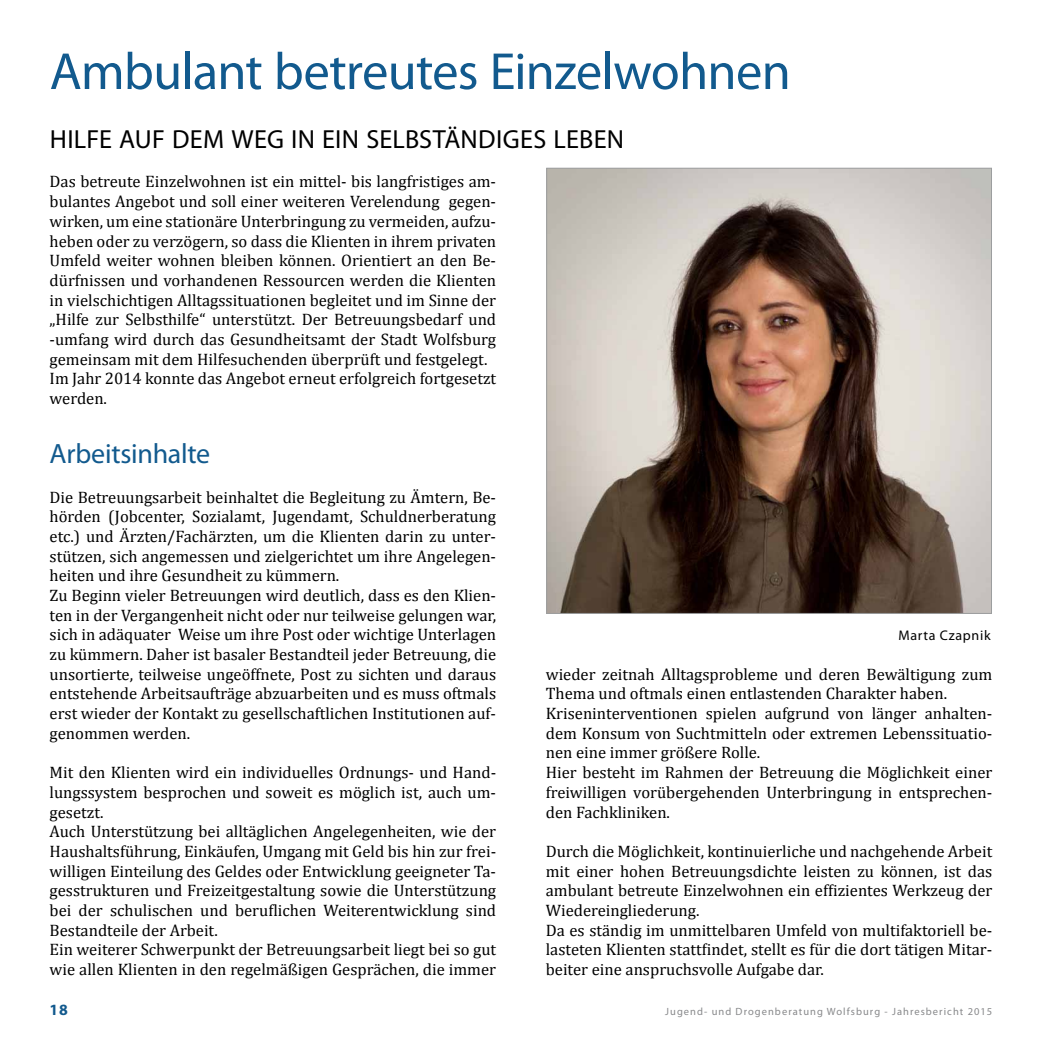
<style>
.page{position:relative;width:1042px;height:1042px;background:#fff}
.page>*{position:absolute;margin:0;border:0;box-sizing:border-box;transform-origin:0 0}
.t1{font:52.5px "Myriad Pro";letter-spacing:-.015em;color:#125a8e}
.t2{font:28px "Myriad Pro";letter-spacing:-.01em;color:#125a8e}
.t3{font:26.25px "Myriad Pro";letter-spacing:.01em;color:#000}
.t4{font:16.62px/19.6px "Cambria";color:#000}
.t5{font:700 15.75px "Myriad Pro";color:#125a8e}
.t6{font:14px "Myriad Pro";letter-spacing:.05em;color:#000}
.t7{font:10.5px "Myriad Pro";letter-spacing:.1em;color:#87888a}
</style>
<div class="page">
<img style="left:548px;top:170px;width:442px;height:442px">
<h1 class="t1" style="left:50px;top:39px;width:743px">Ambulant betreutes Einzelwohnen</h1>
<h3 class="t3" style="left:50px;top:123px;width:29px">Hilfe</h3>
<h3 class="t3" style="left:119px;top:123px;width:16px">auf</h3>
<h3 class="t3" style="left:172px;top:123px;width:18px">dem</h3>
<h3 class="t3" style="left:231px;top:123px;width:149px">Weg in ein selbs</h3>
<h3 class="t3" style="left:433px;top:123px;width:60px">tändiges</h3>
<h3 class="t3" style="left:553px;top:123px;width:72px">Leben</h3>
<p class="t4" style="left:50px;top:172px;width:448px">Das betreute Einzelwohnen ist ein mittel- bis langfristiges am&shy;bulantes Angebot und soll einer weiteren Verelendung gegen&shy;wirken, um eine stationäre Unterbringung zu vermeiden, aufzu&shy;heben oder zu verzögern, so dass die Klienten in ihrem privaten Umfeld weiter wohnen bleiben können. Orientiert an den Be&shy;dürfnissen und vorhandenen Ressourcen werden die Klienten in vielschichtigen Alltagssituationen begleitet und im Sinne der „Hilfe zur Selbsthilfe“ unterstützt. Der Betreuungsbedarf und -umfang wird durch das Gesundheitsamt der Stadt Wolfsburg gemeinsam mit dem Hilfesuchenden überprüft und festgelegt.<br>Im Jahr 2014 konnte das Angebot erneut erfolgreich fortgesetzt werden.</p>
<h2 class="t2" style="left:50px;top:436px;width:162px">Arbeitsinhalte</h2>
<p class="t4" style="left:50px;top:487px;width:448px">Die Betreuungsarbeit beinhaltet die Begleitung zu Ämtern, Be&shy;hörden (Jobcenter, Sozialamt, Jugendamt, Schuldnerberatung etc.) und Ärzten/Fachärzten, um die Klienten darin zu unter&shy;stützen, sich angemessen und zielgerichtet um ihre Angelegen&shy;heiten und ihre Gesundheit zu kümmern.<br>Zu Beginn vieler Betreuungen wird deutlich, dass es den Klien&shy;ten in der Vergangenheit nicht oder nur teilweise gelungen war, sich in adäquater Weise um ihre Post oder wichtige Unterlagen zu kümmern. Daher ist basaler Bestandteil jeder Betreuung, die unsortierte, teilweise ungeöffnete, Post zu sichten und daraus entstehende Arbeitsaufträge abzuarbeiten und es muss oftmals erst wieder der Kontakt zu gesellschaftlichen Institutionen auf&shy;genommen werden.</p>
<p class="t4" style="left:50px;top:762px;width:448px">Mit den Klienten wird ein individuelles Ordnungs- und Hand&shy;lungssystem besprochen und soweit es möglich ist, auch um&shy;gesetzt.<br>Auch Unterstützung bei alltäglichen Angelegenheiten, wie der Haushaltsführung, Einkäufen, Umgang mit Geld bis hin zur frei&shy;willigen Einteilung des Geldes oder Entwicklung geeigneter Ta&shy;gesstrukturen und Freizeitgestaltung sowie die Unterstützung bei der schulischen und beruflichen Weiterentwicklung sind Bestandteile der Arbeit.<br>Ein weiterer Schwerpunkt der Betreuungsarbeit liegt bei so gut wie allen Klienten in den regelmäßigen Gesprächen, die immer</p>
<p class="t6" style="left:898px;top:627px;width:94px">Marta Czapnik</p>
<p class="t4" style="left:546px;top:664px;width:448px">wieder zeitnah Alltagsprobleme und deren Bewältigung zum Thema und oftmals einen entlastenden Charakter haben.<br>Kriseninterventionen spielen aufgrund von länger anhalten&shy;dem Konsum von Suchtmitteln oder extremen Lebenssituatio&shy;nen eine immer größere Rolle.<br>Hier besteht im Rahmen der Betreuung die Möglichkeit einer freiwilligen vorübergehenden Unterbringung in entsprechen&shy;den Fachkliniken.</p>
<p class="t4" style="left:546px;top:841px;width:448px">Durch die Möglichkeit, kontinuierliche und nachgehende Arbeit mit einer hohen Betreuungsdichte leisten zu können, ist das ambulant betreute Einzelwohnen ein effizientes Werkzeug der Wiedereingliederung.<br>Da es ständig im unmittelbaren Umfeld von multifaktoriell be&shy;lasteten Klienten stattfindet, stellt es für die dort tätigen Mitar&shy;beiter eine anspruchsvolle Aufgabe dar.</p>
<p class="t5" style="left:50px;top:999px;width:20px">18</p>
<p class="t7" style="left:665px;top:1004px;width:329px">Jugend- und Drogenberatung Wolfsburg - Jahresbericht 2015</p>
</div>
